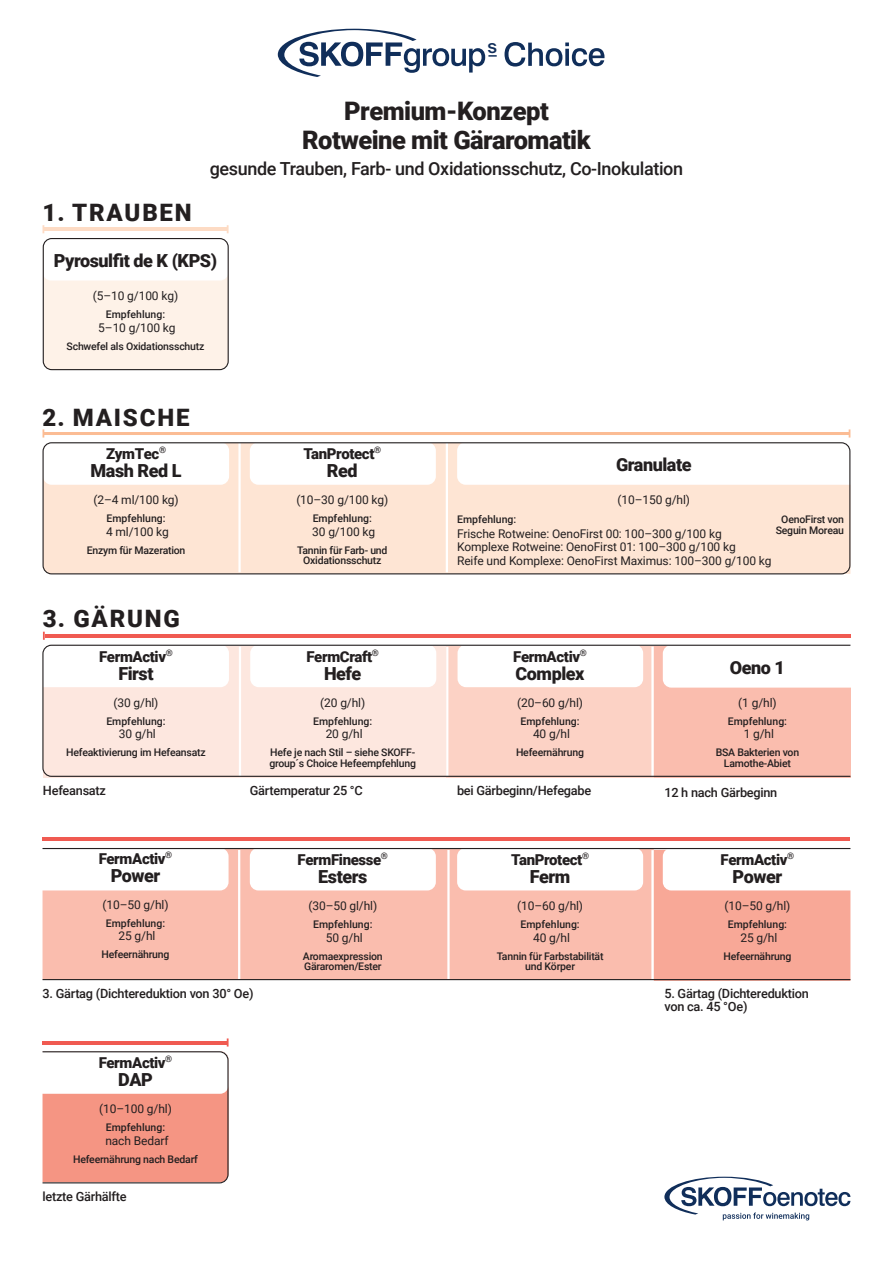
<style>
.page{position:relative;width:893px;height:1263px;background:#fff}
.page>*{position:absolute;margin:0;border:0;box-sizing:border-box;transform-origin:0 0}
.t1{font:900 25.5px/28.5px "Roboto";letter-spacing:-.02em;color:#231f20;text-align:center}
.t2{font:900 24px "Roboto";letter-spacing:.075em;color:#231f20}
.t3{font:500 18.3px "Suisse Intl";color:#102e5a}
.t4{font:900 18px "Roboto";letter-spacing:-.025em;color:#231f20}
.t5{font:500 18px "Roboto";letter-spacing:-.02em;color:#231f20}
.t6{font:900 15px "Roboto";letter-spacing:-.025em;color:#231f20}
.t7{font:500 12.75px/13.5px "Roboto";letter-spacing:-.02em;color:#231f20}
.t8{font:12px/13.5px "Roboto";letter-spacing:-.01em;color:#231f20}
.t9{font:500 10.5px/10.5px "Roboto";letter-spacing:-.02em;color:#231f20;text-align:center}
.t10{font:500 10.5px "Roboto";color:#231f20}
</style>
<div class="page">
<div style="left:43px;top:239px;width:185px;height:131px;background:#fef2e8;border-radius:9px"></div>
<div style="left:43px;top:443px;width:807px;height:131px;background:#fee5d4"></div>
<div style="left:654px;top:850px;width:196px;height:131px;background:#f8a897"></div>
<div style="left:43px;top:849px;width:611px;height:130px;background:#fabdae"></div>
<div style="left:43px;top:238px;width:186px;height:42px;background:#fff;border-radius:9px"></div>
<hr style="left:44px;top:228px;width:183px;height:3px;background:#fddbc4">
<svg style="left:227px;top:225px;width:2px;height:8px"></svg>
<svg style="left:664px;top:1177px;width:186px;height:43px"></svg>
<svg style="left:278px;top:29px;width:219px;height:48px"></svg>
<svg style="left:504px;top:42px;width:100px;height:25px"></svg>
<div style="left:43px;top:238px;width:186px;height:132px;border:1px solid #231f20;border-radius:9px"></div>
<div style="left:13px;top:848px;width:216px;height:42px;background:#fff;border-radius:9px"></div>
<div style="left:663px;top:848px;width:226px;height:42px;background:#fff;border-radius:9px"></div>
<hr style="left:447px;top:850px;width:3px;height:130px;background:#fff">
<hr style="left:45px;top:634px;width:805px;height:3px;background:#f05a51">
<svg style="left:43px;top:632px;width:2px;height:8px"></svg>
<hr style="left:43px;top:838px;width:807px;height:3px;background:#f05a51">
<hr style="left:651px;top:850px;width:3px;height:130px;background:#fff">
<div style="left:457px;top:848px;width:186px;height:42px;background:#fff;border-radius:9px"></div>
<div style="left:43px;top:442px;width:186px;height:43px;background:#fff;border-radius:9px"></div>
<hr style="left:43px;top:432px;width:806px;height:3px;background:#fbbc94">
<hr style="left:238px;top:442px;width:3px;height:130px;background:#fff">
<hr style="left:446px;top:442px;width:2px;height:130px;background:#fff">
<div style="left:250px;top:442px;width:186px;height:43px;background:#fff;border-radius:9px"></div>
<div style="left:457px;top:442px;width:419px;height:43px;background:#fff;border-radius:9px"></div>
<div style="left:43px;top:442px;width:807px;height:132px;border:1px solid #231f20;border-radius:9px"></div>
<hr style="left:238px;top:850px;width:2px;height:130px;background:#fff">
<div style="left:250px;top:848px;width:186px;height:42px;background:#fff;border-radius:9px"></div>
<svg style="left:42px;top:1038px;width:187px;height:146px"></svg>
<hr style="left:43px;top:979px;width:807px;height:1px;background:#231f20">
<hr style="left:43px;top:848px;width:807px;height:1px;background:#231f20">
<svg style="left:42px;top:644px;width:809px;height:133px"></svg>
<h3 class="t3" style="left:487px;top:35px;width:11px">s</h3>
<h1 class="t1" style="left:302px;top:96px;width:290px">Premium-Konzept<br>Rotweine mit Gäraromatik</h1>
<h3 class="t5" style="left:210px;top:156px;width:475px">gesunde Trauben, Farb- und Oxidationsschutz, Co-Inokulation</h3>
<h2 class="t2" style="left:43px;top:196px;width:151px">1. TRAUBEN</h2>
<h3 class="t4" style="left:54px;top:248px;width:165px">Pyrosulfit de K (KPS)</h3>
<p class="t8" style="left:93px;top:289px;width:87px">(5–10 g/100 kg)</p>
<p class="t10" style="left:106px;top:307px;width:61px">Empfehlung:</p>
<p class="t8" style="left:98px;top:320px;width:79px">5–10 g/100 kg</p>
<p class="t9" style="left:67px;top:340px;width:139px">Schwefel als Oxidationsschutz</p>
<h2 class="t2" style="left:43px;top:400px;width:148px">2. MAISCHE</h2>
<p class="t6" style="left:106px;top:443px;width:62px">ZymTec<sup>®</sup></p>
<h3 class="t4" style="left:91px;top:458px;width:93px">Mash Red L</h3>
<p class="t8" style="left:93px;top:493px;width:87px">(2–4 ml/100 kg)</p>
<p class="t10" style="left:106px;top:511px;width:61px">Empfehlung:</p>
<p class="t8" style="left:106px;top:524px;width:64px">4 ml/100 kg</p>
<p class="t9" style="left:87px;top:544px;width:100px">Enzym für Mazeration</p>
<h2 class="t2" style="left:43px;top:602px;width:138px">3. GÄRUNG</h2>
<p class="t6" style="left:303px;top:443px;width:79px">TanProtect<sup>®</sup></p>
<h3 class="t4" style="left:327px;top:458px;width:32px">Red</h3>
<p class="t8" style="left:296px;top:493px;width:93px">(10–30 g/100 kg)</p>
<p class="t10" style="left:313px;top:511px;width:61px">Empfehlung:</p>
<p class="t8" style="left:312px;top:524px;width:64px">30 g/100 kg</p>
<p class="t9" style="left:297px;top:544px;width:92px">Tannin für Farb- und<br>Oxidationsschutz</p>
<h3 class="t4" style="left:616px;top:452px;width:77px">Granulate</h3>
<p class="t8" style="left:617px;top:493px;width:74px">(10–150 g/hl)</p>
<p class="t8" style="left:457px;top:526px;width:316px">Frische Rotweine: OenoFirst 00: 100–300 g/100 kg<br>Komplexe Rotweine: OenoFirst 01: 100–300 g/100 kg<br>Reife und Komplexe: OenoFirst Maximus: 100–300 g/100 kg</p>
<p class="t10" style="left:457px;top:512px;width:61px">Empfehlung:</p>
<p class="t9" style="left:776px;top:514px;width:70px">OenoFirst von<br>Seguin Moreau</p>
<p class="t6" style="left:99px;top:646px;width:75px">FermActiv<sup>®</sup></p>
<h3 class="t4" style="left:118px;top:661px;width:37px">First</h3>
<p class="t8" style="left:113px;top:695px;width:46px">(30 g/hl)</p>
<p class="t10" style="left:106px;top:714px;width:61px">Empfehlung:</p>
<p class="t8" style="left:119px;top:727px;width:38px">30 g/hl</p>
<p class="t9" style="left:66px;top:747px;width:141px">Hefeaktivierung im Hefeansatz</p>
<p class="t7" style="left:43px;top:783px;width:65px">Hefeansatz</p>
<p class="t7" style="left:457px;top:783px;width:136px">bei Gärbeginn/Hefegabe</p>
<p class="t6" style="left:306px;top:646px;width:74px">FermCraft<sup>®</sup></p>
<h3 class="t4" style="left:324px;top:661px;width:39px">Hefe</h3>
<p class="t8" style="left:320px;top:695px;width:46px">(20 g/hl)</p>
<p class="t10" style="left:313px;top:714px;width:61px">Empfehlung:</p>
<p class="t8" style="left:326px;top:727px;width:38px">20 g/hl</p>
<p class="t9" style="left:269px;top:747px;width:148px;text-align:left">Hefe je nach Stil – siehe SKOFF&shy;group´s Choice Hefeempfehlung</p>
<p class="t6" style="left:513px;top:646px;width:75px">FermActiv<sup>®</sup></p>
<h3 class="t4" style="left:516px;top:661px;width:70px">Complex</h3>
<p class="t8" style="left:517px;top:695px;width:67px">(20–60 g/hl)</p>
<p class="t10" style="left:520px;top:714px;width:61px">Empfehlung:</p>
<p class="t8" style="left:533px;top:727px;width:38px">40 g/hl</p>
<p class="t9" style="left:516px;top:747px;width:69px">Hefeernährung</p>
<p class="t7" style="left:250px;top:783px;width:115px">Gärtemperatur 25 °C</p>
<p class="t6" style="left:99px;top:848px;width:75px">FermActiv<sup>®</sup></p>
<h3 class="t4" style="left:111px;top:863px;width:51px">Power</h3>
<p class="t8" style="left:103px;top:897px;width:67px">(10–50 g/hl)</p>
<p class="t10" style="left:106px;top:915px;width:61px">Empfehlung:</p>
<p class="t8" style="left:118px;top:929px;width:38px">25 g/hl</p>
<p class="t9" style="left:102px;top:949px;width:69px">Hefeernährung</p>
<p class="t7" style="left:43px;top:986px;width:212px">3. Gärtag (Dichtereduktion von 30° Oe)</p>
<p class="t6" style="left:99px;top:1052px;width:75px">FermActiv<sup>®</sup></p>
<h3 class="t4" style="left:118px;top:1067px;width:36px">DAP</h3>
<p class="t8" style="left:99px;top:1102px;width:74px">(10–100 g/hl)</p>
<p class="t10" style="left:106px;top:1120px;width:61px">Empfehlung:</p>
<p class="t8" style="left:105px;top:1133px;width:65px">nach Bedarf</p>
<p class="t9" style="left:73px;top:1153px;width:126px">Hefeernährung nach Bedarf</p>
<p class="t7" style="left:43px;top:1189px;width:86px">letzte Gärhälfte</p>
<p class="t6" style="left:298px;top:849px;width:92px">FermFinesse<sup>®</sup></p>
<h3 class="t4" style="left:318px;top:864px;width:51px">Esters</h3>
<p class="t8" style="left:308px;top:898px;width:70px">(30–50 gl/hl)</p>
<p class="t10" style="left:313px;top:917px;width:61px">Empfehlung:</p>
<p class="t8" style="left:326px;top:930px;width:38px">50 g/hl</p>
<p class="t9" style="left:303px;top:950px;width:81px;text-align:left">Aromaexpression<br>Gäraromen/Ester</p>
<p class="t6" style="left:511px;top:849px;width:79px">TanProtect<sup>®</sup></p>
<h3 class="t4" style="left:530px;top:864px;width:42px">Ferm</h3>
<p class="t8" style="left:517px;top:898px;width:67px">(10–60 g/hl)</p>
<p class="t10" style="left:520px;top:917px;width:61px">Empfehlung:</p>
<p class="t8" style="left:533px;top:930px;width:38px">40 g/hl</p>
<p class="t9" style="left:497px;top:950px;width:108px">Tannin für Farbstabilität und Körper</p>
<h3 class="t4" style="left:730px;top:655px;width:57px">Oeno 1</h3>
<p class="t8" style="left:738px;top:695px;width:40px">(1 g/hl)</p>
<p class="t10" style="left:728px;top:714px;width:61px">Empfehlung:</p>
<p class="t8" style="left:744px;top:727px;width:32px">1 g/hl</p>
<p class="t9" style="left:716px;top:747px;width:85px">BSA Bakterien von<br>Lamothe-Abiet</p>
<p class="t7" style="left:664px;top:786px;width:114px">12 h nach Gärbeginn</p>
<p class="t6" style="left:721px;top:849px;width:75px">FermActiv<sup>®</sup></p>
<h3 class="t4" style="left:733px;top:864px;width:51px">Power</h3>
<p class="t8" style="left:724px;top:898px;width:67px">(10–50 g/hl)</p>
<p class="t10" style="left:728px;top:917px;width:61px">Empfehlung:</p>
<p class="t8" style="left:740px;top:930px;width:38px">25 g/hl</p>
<p class="t9" style="left:723px;top:950px;width:69px">Hefeernährung</p>
<p class="t7" style="left:664px;top:986px;width:146px">5. Gärtag (Dichtereduktion von ca. 45 °Oe)</p>
</div>
